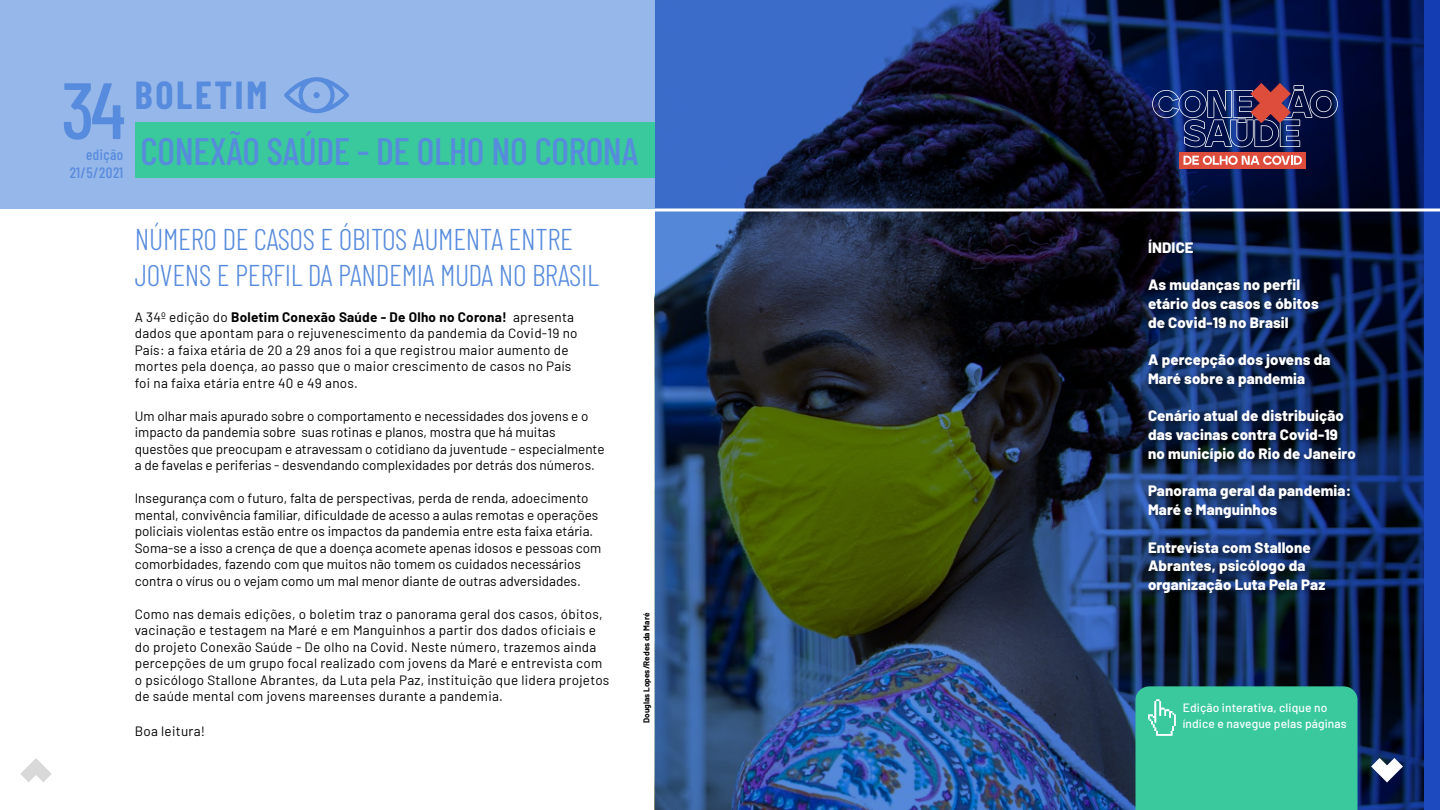
<style>
.page{position:relative;width:1440px;height:810px;background:#fff}
.page>*{position:absolute;margin:0;border:0;box-sizing:border-box;transform-origin:0 0}
.t1{font:500 38.17px "Barlow Condensed";letter-spacing:-.01em;color:#578bdd}
.t2{font:700 38.17px "Barlow Condensed";letter-spacing:.07em;color:#578bdd}
.t3{font:300 30px/36px "Barlow Condensed";letter-spacing:-.01em;color:#578bdd}
.t4{font:800 15px/18.8px "Barlow";letter-spacing:.01em;color:#fff}
.t5{font:500 15px/17.9px "Barlow Condensed";letter-spacing:.03em;color:#578bdd;text-align:right}
.t6{font:13.5px/16.5px "Barlow";color:#000}
.t7{font:13.5px/16.5px "Barlow";letter-spacing:.02em;color:#000}
.t8{font:500 12px/16.4px "Barlow";letter-spacing:.01em;color:#fff}
.t9{font:700 8.25px "Barlow";color:#000}
.s1{font-weight:700}
</style>
<div class="page">
<svg style="left:20px;top:758px;width:32px;height:24px"></svg>
<img style="left:655px;top:212px;width:785px;height:597px">
<svg style="left:655px;top:0;width:785px;height:208px;background:#182c61"></svg>
<svg style="left:0;top:208px;width:1440px;height:4px"></svg>
<div style="left:0;top:0;width:655px;height:208px;background:#96b7e9"></div>
<svg style="left:284px;top:77px;width:65px;height:36px"></svg>
<div style="left:135px;top:122px;width:519px;height:56px;background:#39c99c"></div>
<svg style="left:1371px;top:758px;width:41px;height:24px"></svg>
<div style="left:1136px;top:686px;width:222px;height:124px;background:#39c99c"></div>
<div style="left:1147px;top:237px;width:215px;height:362px;background:#000;opacity:.4"></div>
<svg style="left:1152px;top:83px;width:186px;height:64px;background:#2f3061"></svg>
<div style="left:1179px;top:152px;width:127px;height:17px;background:#de4d3b"></div>
<svg style="left:1184px;top:156px;width:118px;height:9px"></svg>
<h1 class="t2" style="left:135px;top:68px;width:134px">BOLETIM</h1>
<h1 class="t1" style="left:61px;top:124px;width:579px"><sup>34</sup> CONEXÃO SAÚDE - DE OLHO NO CORONA</h1>
<p class="t5" style="left:70px;top:144px;width:55px">edição<br>21/5/2021</p>
<h2 class="t3" style="left:135px;top:219px;width:465px">NÚMERO DE CASOS E ÓBITOS AUMENTA ENTRE<br>JOVENS E PERFIL DA PANDEMIA MUDA NO BRASIL</h2>
<p class="t7" style="left:135px;top:308px;width:444px">A 34º edição do <span class="s1">Boletim Conexão Saúde - De Olho no Corona!</span> apresenta dados que apontam para o rejuvenescimento da pandemia da Covid-19 no País: a faixa etária de 20 a 29 anos foi a que registrou maior aumento de mortes pela doença, ao passo que o maior crescimento de casos no País foi na faixa etária entre 40 e 49 anos.</p>
<p class="t6" style="left:135px;top:406px;width:471px">Um olhar mais apurado sobre o comportamento e necessidades dos jovens e o impacto da pandemia sobre suas rotinas e planos, mostra que há muitas questões que preocupam e atravessam o cotidiano da juventude - especialmente a de favelas e periferias - desvendando complexidades por detrás dos números.</p>
<p class="t6" style="left:135px;top:489px;width:468px">Insegurança com o futuro, falta de perspectivas, perda de renda, adoecimento mental, convivência familiar, dificuldade de acesso a aulas remotas e operações policiais violentas estão entre os impactos da pandemia entre esta faixa etária.<br>Soma-se a isso a crença de que a doença acomete apenas idosos e pessoas com comorbidades, fazendo com que muitos não tomem os cuidados necessários contra o vírus ou o vejam como um mal menor diante de outras adversidades.</p>
<p class="t7" style="left:135px;top:604px;width:476px">Como nas demais edições, o boletim traz o panorama geral dos casos, óbitos, vacinação e testagem na Maré e em Manguinhos a partir dos dados oficiais e do projeto Conexão Saúde - De olho na Covid. Neste número, trazemos ainda percepções de um grupo focal realizado com jovens da Maré e entrevista com o psicólogo Stallone Abrantes, da Luta pela Paz, instituição que lidera projetos de saúde mental com jovens mareenses durante a pandemia.</p>
<p class="t7" style="left:135px;top:721px;width:72px">Boa leitura!</p>
<p class="t9" style="left:640px;top:723px;width:112px;rotate:-90deg">Douglas Lopes/Redes da Maré</p>
<p class="t4" style="left:1148px;top:237px;width:47px">ÍNDICE</p>
<p class="t4" style="left:1148px;top:274px;width:172px">As mudanças no perfil etário dos casos e óbitos de Covid-19 no Brasil</p>
<p class="t4" style="left:1148px;top:349px;width:184px">A percepção dos jovens da<br>Maré sobre a pandemia</p>
<p class="t4" style="left:1148px;top:406px;width:209px">Cenário atual de distribuição das vacinas contra Covid-19 no município do Rio de Janeiro</p>
<p class="t4" style="left:1148px;top:481px;width:205px">Panorama geral da pandemia:<br>Maré e Manguinhos</p>
<p class="t4" style="left:1148px;top:537px;width:179px">Entrevista com Stallone<br>Abrantes, psicólogo da organização Luta Pela Paz</p>
<p class="t8" style="left:1183px;top:698px;width:166px">Edição interativa, clique no índice e navegue pelas páginas</p>
</div>
